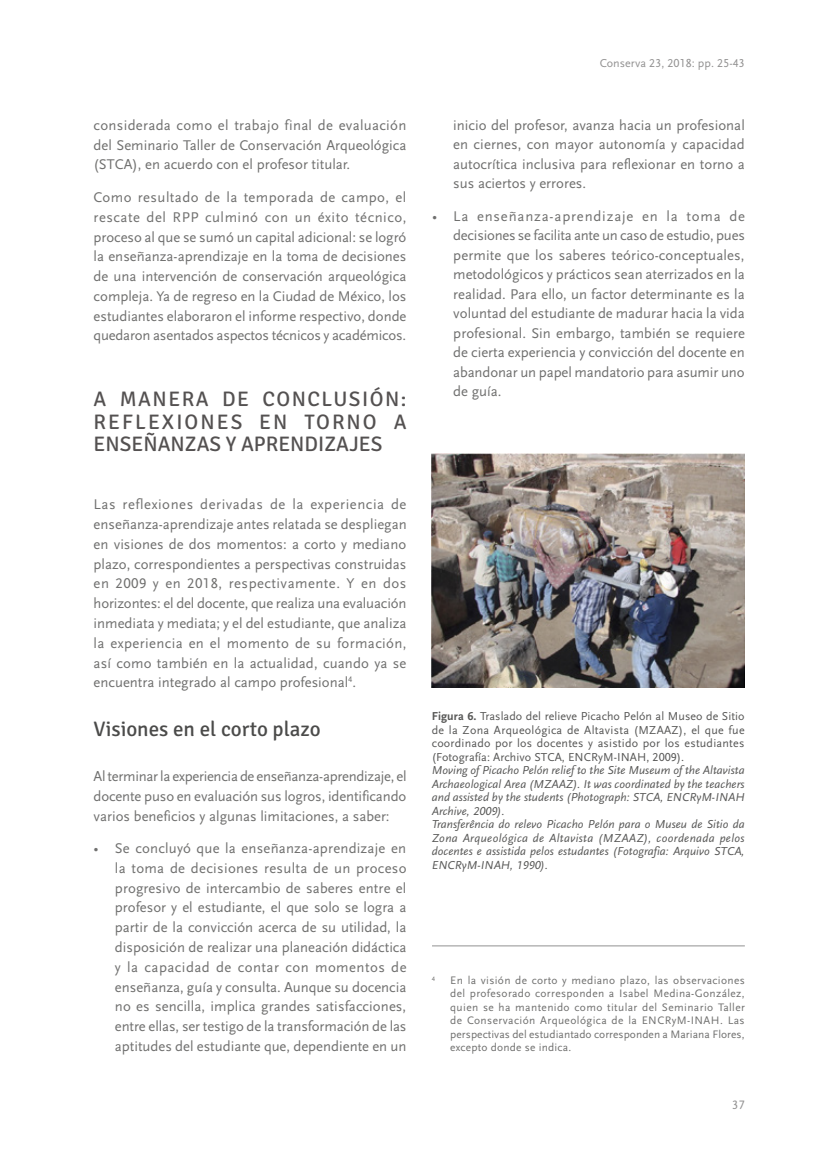
<style>
.page{position:relative;width:830px;height:1170px;background:#fff}
.page>*{position:absolute;margin:0;border:0;box-sizing:border-box;transform-origin:0 0}
.t1{font:21px/22.8px "Signika";letter-spacing:.035em;color:#545151;text-align:justify}
.t2{font:21px "Signika";color:#4b4b4a}
.t3{font:14.7px/19.8px "Scala Sans Regular LF";color:#70706f;text-align:justify}
.t4{font:12.75px "Scala Sans Regular LF";color:#939292}
.t5{font:12px/13.5px "Scala Sans Regular LF Italic";letter-spacing:.005em;color:#575756}
.t6{font:12px/13.5px "Scala Sans Regular LF";letter-spacing:.005em;color:#575756;text-align:justify}
.t7{font:12px "Scala Sans Regular LF";letter-spacing:.005em;color:#939292}
.t8{font:11.4px/13.5px "Scala Sans Regular LF";letter-spacing:.005em;color:#70706f;text-align:justify}
.t9{font:6.75px "Scala Sans Regular LF";color:#70706f}
.s1{font-family:"Scala Sans Bold LF"}
</style>
<div class="page">
<img style="left:431px;top:453px;width:313px;height:234px">
<hr style="left:432px;top:945px;width:312px;height:1px;background:#9d9d9d">
<p class="t3" style="left:94px;top:115px;width:314px">considerada como el trabajo final de evaluación del Seminario Taller de Conservación Arqueológica (STCA), en acuerdo con el profesor titular.</p>
<p class="t3" style="left:94px;top:187px;width:314px">Como resultado de la temporada de campo, el rescate del RPP culminó con un éxito técnico, proceso al que se sumó un capital adicional: se logró la enseñanza-aprendizaje en la toma de decisiones de una intervención de conservación arqueológica compleja. Ya de regreso en la Ciudad de México, los estudiantes elaboraron el informe respectivo, donde quedaron asentados aspectos técnicos y académicos.</p>
<h1 class="t1" style="left:94px;top:387px;width:314px">A MANERA DE CONCLUSIÓN:<br>REFLEXIONES EN TORNO A ENSEÑANZAS Y APRENDIZAJES</h1>
<p class="t3" style="left:94px;top:495px;width:314px">Las reflexiones derivadas de la experiencia de enseñanza-aprendizaje antes relatada se despliegan en visiones de dos momentos: a corto y mediano plazo, correspondientes a perspectivas construidas en 2009 y en 2018, respectivamente. Y en dos horizontes: el del docente, que realiza una evaluación inmediata y mediata; y el del estudiante, que analiza la experiencia en el momento de su formación, así como también en la actualidad, cuando ya se encuentra integrado al campo profesional<sup>4</sup>.</p>
<h1 class="t2" style="left:94px;top:716px;width:228px">Visiones en el corto plazo</h1>
<p class="t3" style="left:94px;top:766px;width:314px">Al terminar la experiencia de enseñanza-aprendizaje, el docente puso en evaluación sus logros, identificando varios beneficios y algunas limitaciones, a saber:</p>
<p class="t3" style="left:115px;top:838px;width:293px;text-indent:-21px">• Se concluyó que la enseñanza-aprendizaje en la toma de decisiones resulta de un proceso progresivo de intercambio de saberes entre el profesor y el estudiante, el que solo se logra a partir de la convicción acerca de su utilidad, la disposición de realizar una planeación didáctica y la capacidad de contar con momentos de enseñanza, guía y consulta. Aunque su docencia no es sencilla, implica grandes satisfacciones, entre ellas, ser testigo de la transformación de las aptitudes del estudiante que, dependiente en un</p>
<p class="t7" style="left:599px;top:57px;width:147px">Conserva 23, 2018: pp. 25-43</p>
<p class="t3" style="left:453px;top:116px;width:293px">inicio del profesor, avanza hacia un profesional en ciernes, con mayor autonomía y capacidad autocrítica inclusiva para reflexionar en torno a sus aciertos y errores.</p>
<p class="t3" style="left:453px;top:206px;width:293px;text-indent:-21px">• La enseñanza-aprendizaje en la toma de decisiones se facilita ante un caso de estudio, pues permite que los saberes teórico-conceptuales, metodológicos y prácticos sean aterrizados en la realidad. Para ello, un factor determinante es la voluntad del estudiante de madurar hacia la vida profesional. Sin embargo, también se requiere de cierta experiencia y convicción del docente en abandonar un papel mandatorio para asumir uno de guía.</p>
<p class="t6" style="left:431px;top:709px;width:314px"><span class="s1">Figura 6.</span> Traslado del relieve Picacho Pelón al Museo de Sitio de la Zona Arqueológica de Altavista (MZAAZ), el que fue coordinado por los docentes y asistido por los estudiantes (Fotografía: Archivo STCA, ENCRyM-INAH, 2009).</p>
<p class="t5" style="left:431px;top:763px;width:314px">Moving of Picacho Pelón relief to the Site Museum of the Altavista Archaeological Area (MZAAZ). It was coordinated by the teachers and assisted by the students (Photograph: STCA, ENCRyM-INAH Archive, 2009).<br>Transferência do relevo Picacho Pelón para o Museu de Sitio da Zona Arqueológica de Altavista (MZAAZ), coordenada pelos docentes e assistida pelos estudantes (Fotografia: Arquivo STCA, ENCRyM-INAH, 1990).</p>
<p class="t9" style="left:431px;top:974px;width:5px">4</p>
<p class="t8" style="left:450px;top:973px;width:296px">En la visión de corto y mediano plazo, las observaciones del profesorado corresponden a Isabel Medina-González, quien se ha mantenido como titular del Seminario Taller de Conservación Arqueológica de la ENCRyM-INAH. Las perspectivas del estudiantado corresponden a Mariana Flores, excepto donde se indica.</p>
<p class="t4" style="left:731px;top:1097px;width:14px">37</p>
</div>
